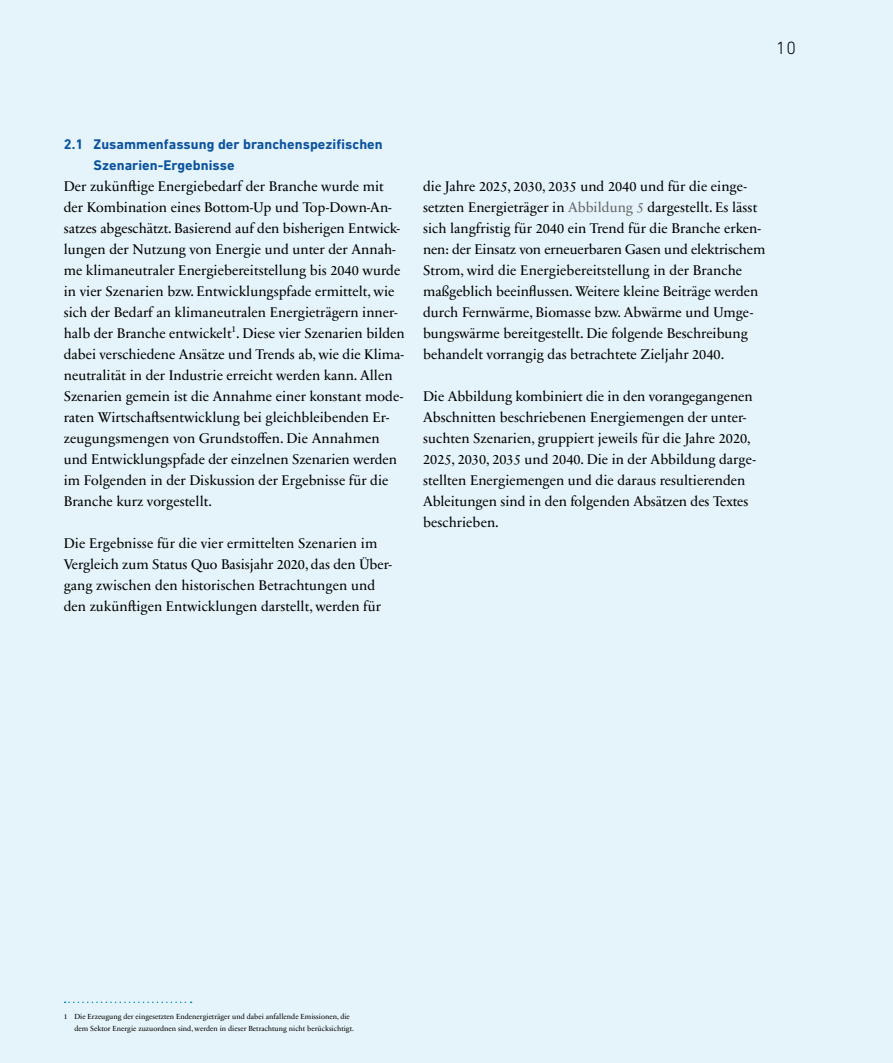
<style>
.page{position:relative;width:893px;height:1063px;background:#e5f4fa}
.page>*{position:absolute;margin:0;border:0;box-sizing:border-box;transform-origin:0 0}
.t1{font:300 18px "DIN Next LT Pro";color:#000}
.t2{font:14.25px/21px "Sabon Next LT Pro";color:#000}
.t3{font:700 14.25px/21px "DIN Next LT Pro";letter-spacing:.005em;color:#0c539e}
.t4{font:7.5px/12px "Sabon Next LT Pro";color:#000}
.s1{color:#646567}
</style>
<div class="page">
<svg style="left:65px;top:1002px;width:127px;height:1px"></svg>
<p class="t1" style="left:776px;top:37px;width:22px">10</p>
<p class="t3" style="left:94px;top:133px;width:291px;text-indent:-30px">2.1 Zusammenfassung der branchenspezifischen<br>Szenarien-Ergebnisse</p>
<p class="t2" style="left:64px;top:175px;width:343px">Der zukünftige Energiebedarf der Branche wurde mit der Kombination eines Bottom-Up und Top-Down-An&shy;satzes abgeschätzt. Basierend auf den bisherigen Entwick&shy;lungen der Nutzung von Energie und unter der Annah&shy;me klimaneutraler Energiebereitstellung bis 2040 wurde in vier Szenarien bzw. Entwicklungspfade ermittelt, wie sich der Bedarf an klimaneutralen Energieträgern inner&shy;halb der Branche entwickelt<sup>1</sup>. Diese vier Szenarien bilden dabei verschiedene Ansätze und Trends ab, wie die Klima&shy;neutralität in der Industrie erreicht werden kann. Allen Szenarien gemein ist die Annahme einer konstant mode&shy;raten Wirtschaftsentwicklung bei gleichbleibenden Er&shy;zeugungsmengen von Grundstoffen. Die Annahmen und Entwicklungspfade der einzelnen Szenarien werden im Folgenden in der Diskussion der Ergebnisse für die Branche kurz vorgestellt.</p>
<p class="t2" style="left:64px;top:532px;width:330px">Die Ergebnisse für die vier ermittelten Szenarien im Vergleich zum Status Quo Basisjahr 2020, das den Über&shy;gang zwischen den historischen Betrachtungen und den zukünftigen Entwicklungen darstellt, werden für</p>
<p class="t2" style="left:423px;top:175px;width:344px">die Jahre 2025, 2030, 2035 und 2040 und für die einge&shy;setzten Energieträger in <span class="s1">Abbildung 5</span> dargestellt. Es lässt sich langfristig für 2040 ein Trend für die Branche erken&shy;nen: der Einsatz von erneuerbaren Gasen und elektrischem Strom, wird die Energiebereitstellung in der Branche maßgeblich beeinflussen. Weitere kleine Beiträge werden durch Fernwärme, Biomasse bzw. Abwärme und Umge&shy;bungswärme bereitgestellt. Die folgende Beschreibung behandelt vorrangig das betrachtete Zieljahr 2040.</p>
<p class="t2" style="left:423px;top:385px;width:334px">Die Abbildung kombiniert die in den vorangegangenen Abschnitten beschriebenen Energiemengen der unter&shy;suchten Szenarien, gruppiert jeweils für die Jahre 2020, 2025, 2030, 2035 und 2040. Die in der Abbildung darge&shy;stellten Energiemengen und die daraus resultierenden Ableitungen sind in den folgenden Absätzen des Textes beschrieben.</p>
<p class="t4" style="left:74px;top:1010px;width:281px;text-indent:-11px">1 Die Erzeugung der eingesetzten Endenergieträger und dabei anfallende Emissionen, die dem Sektor Energie zuzuordnen sind, werden in dieser Betrachtung nicht berücksichtigt.</p>
</div>
